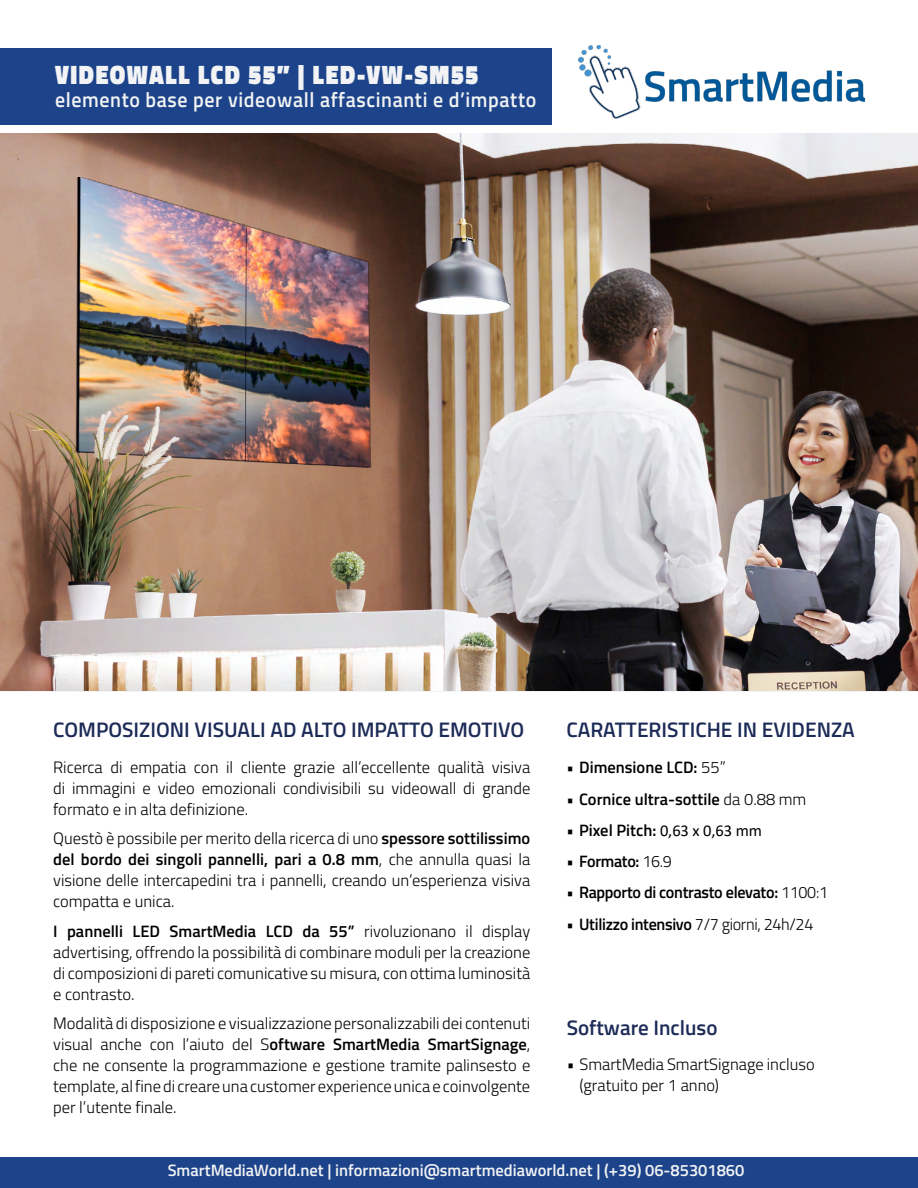
<style>
.page{position:relative;width:918px;height:1188px;background:#fff}
.page>*{position:absolute;margin:0;border:0;box-sizing:border-box;transform-origin:0 0}
.t1{font:900 27px "Titillium Web";letter-spacing:.07em;color:#f1f3f4;scale:.86 1}
.t2{font:600 21px "Titillium Web";color:#1d2b58}
.t3{font:600 21px "Titillium Web";letter-spacing:.03em;color:#f1f3f4;scale:.95 1}
.t4{font:300 16.5px/21px "Titillium Web";color:#000;text-align:justify}
.t5{font:600 16.5px "Titillium Web";letter-spacing:-.02em;color:#000}
.t6{font:600 16.5px "Titillium Web";color:#000}
.t7{font:600 16.5px "Titillium Web";color:#f1f3f4}
.s1{font-weight:600}
.s2{font-weight:300}
.s3{font-family:"Calibri";font-weight:400}
</style>
<div class="page">
<div style="left:0;top:1158px;width:918px;height:30px;background:#1d438a"></div>
<img style="left:578px;top:45px;width:288px;height:73px">
<div style="left:0;top:48px;width:551px;height:76px;background:#1d438a"></div>
<img style="left:0;top:134px;width:918px;height:557px">
<h1 class="t1" style="left:55px;top:55px;width:494px">VIDEOWALL LCD 55” | LED-VW-SM55</h1>
<p class="t3" style="left:55px;top:83px;width:508px">elemento base per videowall affascinanti e d’impatto</p>
<p class="t2" style="left:53px;top:713px;width:472px">COMPOSIZIONI VISUALI AD ALTO IMPATTO EMOTIVO</p>
<p class="t4" style="left:53px;top:755px;width:479px">Ricerca di empatia con il cliente grazie all’eccellente qualità visiva di immagini e video emozionali condivisibili su videowall di grande formato e in alta definizione.</p>
<p class="t4" style="left:53px;top:827px;width:479px">Questò è possibile per merito della ricerca di uno <span class="s1">spessore sottilissimo del bordo dei singoli pannelli, pari a 0.8 mm</span>, che annulla quasi la visione delle intercapedini tra i pannelli, creando un’esperienza visiva compatta e unica.</p>
<p class="t4" style="left:53px;top:919px;width:479px"><span class="s1">I pannelli LED SmartMedia LCD da 55”</span> rivoluzionano il display advertising, offrendo la possibilità di combinare moduli per la creazione di composizioni di pareti comunicative su misura, con ottima luminosità e contrasto.</p>
<p class="t4" style="left:53px;top:1012px;width:479px">Modalità di disposizione e visualizzazione personalizzabili dei contenuti visual anche con l’aiuto del S<span class="s1">oftware SmartMedia SmartSignage</span>, che ne consente la programmazione e gestione tramite palinsesto e template, al fine di creare una customer experience unica e coinvolgente per l’utente finale.</p>
<p class="t2" style="left:566px;top:714px;width:290px">CARATTERISTICHE IN EVIDENZA</p>
<p class="t6" style="left:566px;top:755px;width:161px">• Dimensione LCD: <span class="s2">55”</span></p>
<p class="t6" style="left:566px;top:786px;width:242px">• Cornice ultra-sottile <span class="s2">da 0.88 mm</span></p>
<p class="t6" style="left:566px;top:818px;width:197px">• Pixel Pitch: <span class="s3">0,63 x 0,63 mm</span></p>
<p class="t5" style="left:566px;top:849px;width:107px">• Formato: <span class="s2">16.9</span></p>
<p class="t5" style="left:566px;top:880px;width:263px">• Rapporto di contrasto elevato: <span class="s2">1100:1</span></p>
<p class="t5" style="left:566px;top:911px;width:249px">• Utilizzo intensivo <span class="s2">7/7 giorni, 24h/24</span></p>
<p class="t2" style="left:567px;top:1012px;width:152px">Software Incluso</p>
<p class="t4" style="left:579px;top:1053px;width:237px;text-indent:-13px">• SmartMedia SmartSignage incluso (gratuito per 1 anno)</p>
<p class="t7" style="left:168px;top:1158px;width:578px">SmartMediaWorld.net | informazioni@smartmediaworld.net | (+39) 06-85301860</p>
</div>
